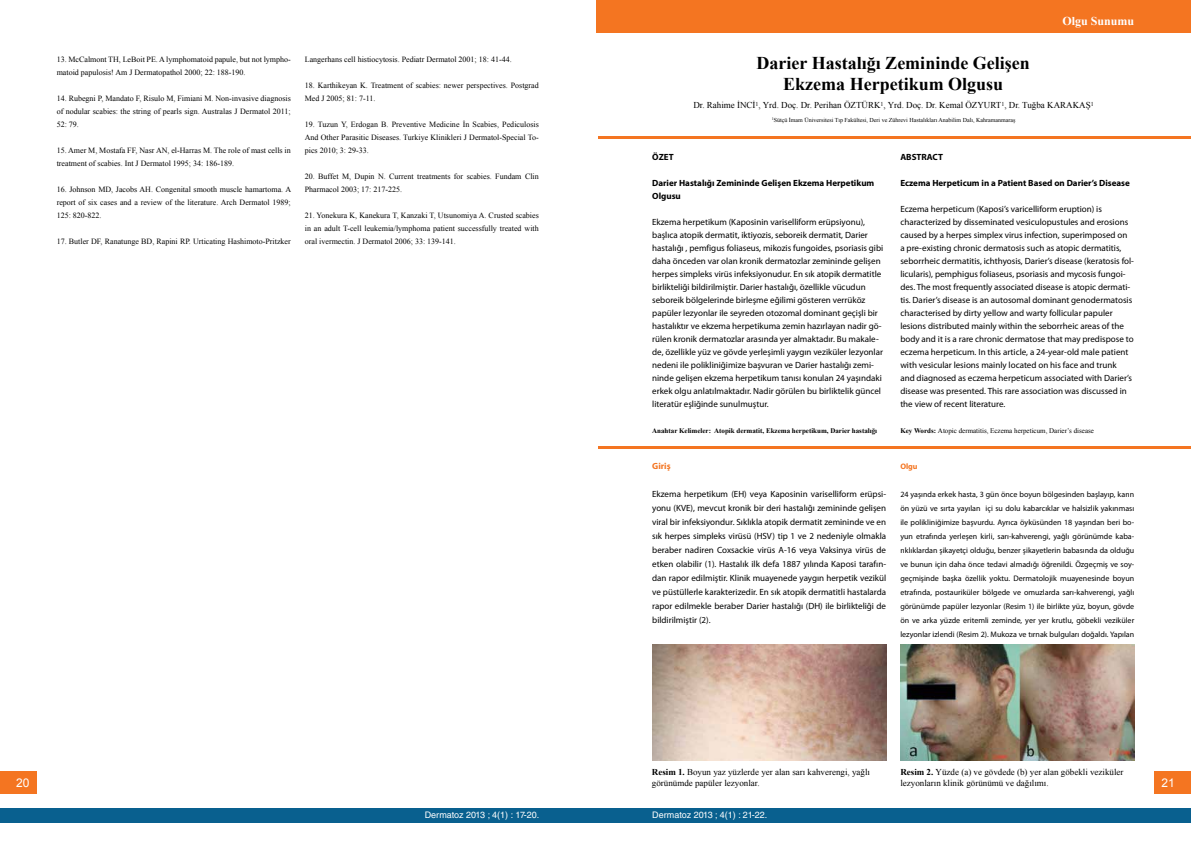
<style>
.page{position:relative;width:1191px;height:842px;background:#fff}
.page>*{position:absolute;margin:0;border:0;box-sizing:border-box;transform-origin:0 0}
.t1{font:700 18px/21.6px "Times New Roman";color:#000;text-align:center}
.t2{font:700 12px "Times New Roman";color:#fff}
.t3{font:12px "Arial";color:#fff}
.t4{font:9px/13px "Myriad Pro";color:#000}
.t5{font:9px/11px "Times New Roman";color:#000}
.t6{font:700 9px/13px "Myriad Pro";color:#000}
.t7{font:9px "Helvetica LT Std";color:#fff}
.t8{font:700 9px "Myriad Pro";color:#f47521}
.t9{font:8px/13px "Times New Roman";color:#000}
.t10{font:8px/14px "Myriad Pro";color:#000;text-align:justify}
.t11{font:700 8px "Myriad Pro";color:#f47521}
.t12{font:700 7px "Times New Roman";color:#000}
.t13{font:7px "Times New Roman";color:#000}
.t14{font:6px "Times New Roman";color:#000}
.s1{font-weight:700}
</style>
<div class="page">
<div style="left:1154px;top:771px;width:37px;height:23px;background:#f47521"></div>
<div style="left:595px;top:0;width:596px;height:33px;background:#f47521"></div>
<div style="left:595px;top:808px;width:596px;height:14px;background:#09608f"></div>
<hr style="left:598px;top:136px;width:593px;height:3px;background:#f47521">
<hr style="left:598px;top:446px;width:593px;height:3px;background:#f47521">
<img style="left:652px;top:644px;width:234px;height:117px">
<img style="left:900px;top:644px;width:234px;height:117px">
<div style="left:0;top:808px;width:595px;height:14px;background:#09608f"></div>
<div style="left:0;top:771px;width:37px;height:23px;background:#f47521"></div>
<p class="t9" style="left:57px;top:53px;width:236px">13. McCalmont TH, LeBoit PE. A lymphomatoid papule, but not lympho&shy;matoid papulosis! Am J Dermatopathol 2000; 22: 188-190.</p>
<p class="t9" style="left:57px;top:92px;width:236px;text-align:justify">14. Rubegni P, Mandato F, Risulo M, Fimiani M. Non-invasive diagnosis of nodular scabies: the string of pearls sign. Australas J Dermatol 2011; 52: 79.</p>
<p class="t9" style="left:57px;top:144px;width:236px">15. Amer M, Mostafa FF, Nasr AN, el-Harras M. The role of mast cells in treatment of scabies. Int J Dermatol 1995; 34: 186-189.</p>
<p class="t9" style="left:57px;top:183px;width:236px;text-align:justify">16. Johnson MD, Jacobs AH. Congenital smooth muscle hamartoma. A report of six cases and a review of the literature. Arch Dermatol 1989; 125: 820-822.</p>
<p class="t9" style="left:57px;top:235px;width:236px">17. Butler DF, Ranatunge BD, Rapini RP. Urticating Hashimoto-Pritzker</p>
<p class="t9" style="left:305px;top:53px;width:208px">Langerhans cell histiocytosis. Pediatr Dermatol 2001; 18: 41-44.</p>
<p class="t9" style="left:305px;top:79px;width:235px">18. Karthikeyan K. Treatment of scabies: newer perspectives. Postgrad<br>Med J 2005; 81: 7-11.</p>
<p class="t9" style="left:305px;top:118px;width:235px;text-align:justify">19. Tuzun Y, Erdogan B. Preventive Medicine İn Scabies, Pediculosis And Other Parasitic Diseases. Turkiye Klinikleri J Dermatol-Special To&shy;pics 2010; 3: 29-33.</p>
<p class="t9" style="left:305px;top:170px;width:235px">20. Buffet M, Dupin N. Current treatments for scabies. Fundam Clin<br>Pharmacol 2003; 17: 217-225.</p>
<p class="t9" style="left:305px;top:209px;width:235px;text-align:justify">21. Yonekura K, Kanekura T, Kanzaki T, Utsunomiya A. Crusted scabies in an adult T-cell leukemia/lymphoma patient successfully treated with oral ivermectin. J Dermatol 2006; 33: 139-141.</p>
<h2 class="t2" style="left:1062px;top:13px;width:73px">Olgu Sunumu</h2>
<h1 class="t1" style="left:756px;top:52px;width:275px">Darier Hastalığı Zemininde Gelişen<br>Ekzema Herpetikum Olgusu</h1>
<p class="t5" style="left:693px;top:100px;width:402px">Dr. Rahime İNCİ<sup>1</sup>, Yrd. Doç. Dr. Perihan ÖZTÜRK<sup>1</sup>, Yrd. Doç. Dr. Kemal ÖZYURT<sup>1</sup>, Dr. Tuğba KARAKAŞ<sup>1</sup></p>
<p class="t14" style="left:771px;top:116px;width:245px"><sup>1</sup>Sütçü İmam Üniversitesi Tıp Fakültesi, Deri ve Zührevi Hastalıkları Anabilim Dalı, Kahramanmaraş</p>
<p class="t6" style="left:652px;top:150px;width:23px">ÖZET</p>
<p class="t6" style="left:652px;top:176px;width:224px">Darier Hastalığı Zemininde Gelişen Ekzema Herpetikum<br>Olgusu</p>
<p class="t4" style="left:652px;top:215px;width:232px">Ekzema herpetikum (Kaposinin variselliform erüpsiyonu), başlıca atopik dermatit, iktiyozis, seboreik dermatit, Darier hastalığı , pemfigus foliaseus, mikozis fungoides, psoriasis gibi daha önceden var olan kronik dermatozlar zemininde gelişen herpes simpleks virüs infeksiyonudur. En sık atopik dermatitle birlikteliği bildirilmiştir. Darier hastalığı, özellikle vücudun seboreik bölgelerinde birleşme eğilimi gösteren verrüköz papüler lezyonlar ile seyreden otozomal dominant geçişli bir hastalıktır ve ekzema herpetikuma zemin hazırlayan nadir gö&shy;rülen kronik dermatozlar arasında yer almaktadır. Bu makale&shy;de, özellikle yüz ve gövde yerleşimli yaygın veziküler lezyonlar nedeni ile polikliniğimize başvuran ve Darier hastalığı zemi&shy;ninde gelişen ekzema herpetikum tanısı konulan 24 yaşındaki erkek olgu anlatılmaktadır. Nadir görülen bu birliktelik güncel literatür eşliğinde sunulmuştur.</p>
<p class="t12" style="left:652px;top:426px;width:226px">Anahtar Kelimeler: Atopik dermatit, Ekzema herpetikum, Darier hastalığı</p>
<p class="t8" style="left:652px;top:460px;width:20px">Giriş</p>
<p class="t4" style="left:652px;top:487px;width:235px;line-height:14px;text-align:justify">Ekzema herpetikum (EH) veya Kaposinin variselliform erüpsi&shy;yonu (KVE), mevcut kronik bir deri hastalığı zemininde gelişen viral bir infeksiyondur. Sıklıkla atopik dermatit zemininde ve en sık herpes simpleks virüsü (HSV) tip 1 ve 2 nedeniyle olmakla beraber nadiren Coxsackie virüs A-16 veya Vaksinya virüs de etken olabilir (1). Hastalık ilk defa 1887 yılında Kaposi tarafın&shy;dan rapor edilmiştir. Klinik muayenede yaygın herpetik vezikül ve püstüllerle karakterizedir. En sık atopik dermatitli hastalarda rapor edilmekle beraber Darier hastalığı (DH) ile birlikteliği de bildirilmiştir (2).</p>
<p class="t6" style="left:900px;top:150px;width:44px">ABSTRACT</p>
<p class="t6" style="left:900px;top:176px;width:231px">Eczema Herpeticum in a Patient Based on Darier’s Disease</p>
<p class="t4" style="left:900px;top:202px;width:235px">Eczema herpeticum (Kaposi’s varicelliform eruption) is characterized by disseminated vesiculopustules and erosions caused by a herpes simplex virus infection, superimposed on a pre-existing chronic dermatosis such as atopic dermatitis, seborrheic dermatitis, ichthyosis, Darier’s disease (keratosis fol&shy;licularis), pemphigus foliaseus, psoriasis and mycosis fungoi&shy;des. The most frequently associated disease is atopic dermati&shy;tis. Darier’s disease is an autosomal dominant genodermatosis characterised by dirty yellow and warty follicular papuler lesions distributed mainly within the seborrheic areas of the body and it is a rare chronic dermatose that may predispose to eczema herpeticum. In this article, a 24-year-old male patient with vesicular lesions mainly located on his face and trunk<br>and diagnosed as eczema herpeticum associated with Darier’s disease was presented. This rare association was discussed in the view of recent literature.</p>
<p class="t13" style="left:900px;top:426px;width:195px"><span class="s1">Key Words:</span> Atopic dermatitis, Eczema herpeticum, Darier’s disease</p>
<p class="t11" style="left:900px;top:461px;width:19px">Olgu</p>
<p class="t10" style="left:900px;top:487px;width:235px">24 yaşında erkek hasta, 3 gün önce boyun bölgesinden başlayıp, karın ön yüzü ve sırta yayılan içi su dolu kabarcıklar ve halsizlik yakınması ile polikliniğimize başvurdu. Ayrıca öyküsünden 18 yaşından beri bo&shy;yun etrafında yerleşen kirli, sarı-kahverengi, yağlı görünümde kaba&shy;rıklıklardan şikayetçi olduğu, benzer şikayetlerin babasında da olduğu ve bunun için daha önce tedavi almadığı öğrenildi. Özgeçmiş ve soy&shy;geçmişinde başka özellik yoktu. Dermatolojik muayenesinde boyun etrafında, postauriküler bölgede ve omuzlarda sarı-kahverengi, yağlı görünümde papüler lezyonlar (Resim 1) ile birlikte yüz, boyun, gövde ön ve arka yüzde eritemli zeminde, yer yer krutlu, göbekli veziküler lezyonlar izlendi (Resim 2). Mukoza ve tırnak bulguları doğaldı. Yapılan</p>
<p class="t5" style="left:652px;top:766px;width:220px"><span class="s1">Resim 1.</span> Boyun yaz yüzlerde yer alan sarı kahverengi, yağlı görünümde papüler lezyonlar.</p>
<p class="t5" style="left:900px;top:766px;width:225px"><span class="s1">Resim 2.</span> Yüzde (a) ve gövdede (b) yer alan göbekli veziküler</p>
<h2 class="t3" style="left:16px;top:775px;width:15px">20</h2>
<p class="t5" style="left:900px;top:777px;width:150px">lezyonların klinik görünümü ve dağılımı.</p>
<p class="t7" style="left:425px;top:809px;width:116px">Dermatoz 2013 ; 4(1) : 17-20.</p>
<p class="t7" style="left:652px;top:809px;width:117px">Dermatoz 2013 ; 4(1) : 21-22.</p>
<h2 class="t3" style="left:1161px;top:775px;width:15px">21</h2>
</div>
